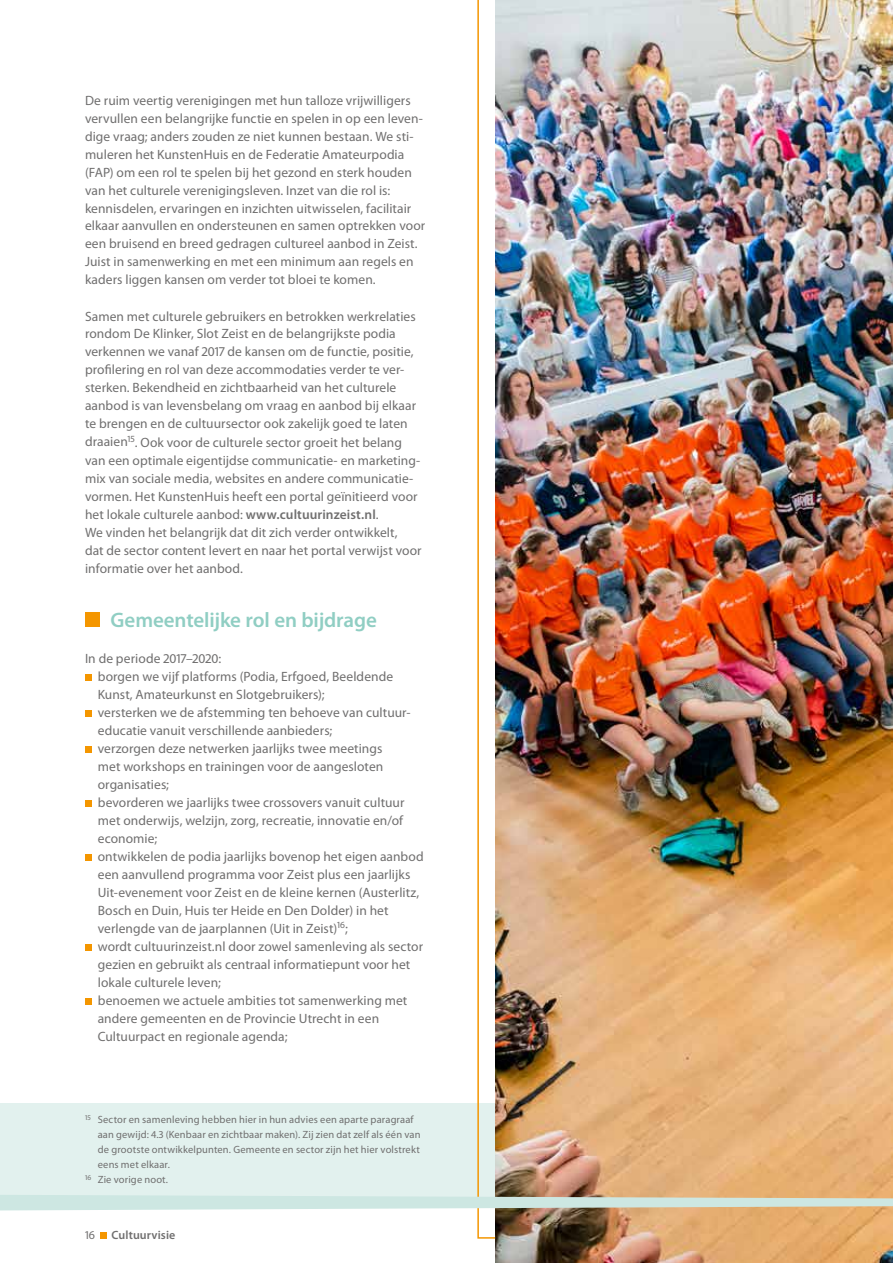
<style>
.page{position:relative;width:893px;height:1263px;background:#fff}
.page>*{position:absolute;margin:0;border:0;box-sizing:border-box;transform-origin:0 0}
.t1{font:600 21px "Myriad Pro";letter-spacing:-.005em;color:#90cec3}
.t2{font:13.5px/18px "Myriad Pro";letter-spacing:.005em;color:#706f6f}
.t3{font:600 12px "Myriad Pro";letter-spacing:.01em;color:#706f6f}
.t4{font:12px "Myriad Pro";color:#706f6f}
.t5{font:10.5px "Myriad Pro";letter-spacing:.015em;color:#706f6f}
.s1{font-weight:600}
</style>
<div class="page">
<div style="left:0;top:1103px;width:893px;height:100px;background:#e2f1ee"></div>
<svg style="left:477px;top:0;width:18px;height:1238px"></svg>
<div style="left:85px;top:612px;width:15px;height:14px;background:#f49600"></div>
<svg style="left:85px;top:674px;width:6px;height:6px"></svg>
<svg style="left:85px;top:710px;width:6px;height:6px"></svg>
<svg style="left:85px;top:746px;width:6px;height:6px"></svg>
<svg style="left:85px;top:800px;width:6px;height:6px"></svg>
<svg style="left:85px;top:854px;width:6px;height:6px"></svg>
<svg style="left:85px;top:944px;width:6px;height:6px"></svg>
<svg style="left:85px;top:998px;width:6px;height:6px"></svg>
<img style="left:495px;top:0;width:398px;height:1263px">
<div style="left:100px;top:1232px;width:7px;height:6px;background:#f49600"></div>
<svg style="left:0;top:1195px;width:893px;height:15px;background:#cfdbcf"></svg>
<p class="t2" style="left:85px;top:91px;width:342px">De ruim veertig verenigingen met hun talloze vrijwilligers vervullen een belangrijke functie en spelen in op een leven&shy;dige vraag; anders zouden ze niet kunnen bestaan. We sti&shy;muleren het KunstenHuis en de Federatie Amateurpodia (FAP) om een rol te spelen bij het gezond en sterk houden van het culturele verenigingsleven. Inzet van die rol is: kennisdelen, ervaringen en inzichten uitwisselen, facilitair elkaar aanvullen en ondersteunen en samen optrekken voor een bruisend en breed gedragen cultureel aanbod in Zeist.<br>Juist in samenwerking en met een minimum aan regels en kaders liggen kansen om verder tot bloei te komen.</p>
<p class="t2" style="left:85px;top:307px;width:338px">Samen met culturele gebruikers en betrokken werkrelaties rondom De Klinker, Slot Zeist en de belangrijkste podia verkennen we vanaf 2017 de kansen om de functie, positie, profilering en rol van deze accommodaties verder te ver&shy;sterken. Bekendheid en zichtbaarheid van het culturele aanbod is van levensbelang om vraag en aanbod bij elkaar te brengen en de cultuursector ook zakelijk goed te laten draaien<sup>15</sup>. Ook voor de culturele sector groeit het belang van een optimale eigentijdse communicatie- en marketing&shy;mix van sociale media, websites en andere communicatie&shy;vormen. Het KunstenHuis heeft een portal geïnitieerd voor het lokale culturele aanbod: <span class="s1">www.cultuurinzeist.nl</span>.<br>We vinden het belangrijk dat dit zich verder ontwikkelt,<br>dat de sector content levert en naar het portal verwijst voor informatie over het aanbod.</p>
<h1 class="t1" style="left:111px;top:608px;width:268px">Gemeentelijke rol en bijdrage</h1>
<p class="t2" style="left:98px;top:649px;width:327px;text-indent:-13px">In de periode 2017–2020:<br>borgen we vijf platforms (Podia, Erfgoed, Beeldende Kunst, Amateurkunst en Slotgebruikers);<br>versterken we de afstemming ten behoeve van cultuur&shy;educatie vanuit verschillende aanbieders;<br>verzorgen deze netwerken jaarlijks twee meetings<br>met workshops en trainingen voor de aangesloten organisaties;<br>bevorderen we jaarlijks twee crossovers vanuit cultuur met onderwijs, welzijn, zorg, recreatie, innovatie en/of economie;<br>ontwikkelen de podia jaarlijks bovenop het eigen aanbod een aanvullend programma voor Zeist plus een jaarlijks Uit-evenement voor Zeist en de kleine kernen (Austerlitz, Bosch en Duin, Huis ter Heide en Den Dolder) in het verlengde van de jaarplannen (Uit in Zeist)<sup>16</sup>;<br>wordt cultuurinzeist.nl door zowel samenleving als sector gezien en gebruikt als centraal informatiepunt voor het lokale culturele leven;<br>benoemen we actuele ambities tot samenwerking met andere gemeenten en de Provincie Utrecht in een Cultuurpact en regionale agenda;</p>
<p class="t5" style="left:85px;top:1114px;width:330px"><sup>15</sup> Sector en samenleving hebben hier in hun advies een aparte paragraaf</p>
<p class="t5" style="left:98px;top:1129px;width:324px">aan gewijd: 4.3 (Kenbaar en zichtbaar maken). Zij zien dat zelf als één van</p>
<p class="t5" style="left:98px;top:1144px;width:324px">de grootste ontwikkelpunten. Gemeente en sector zijn het hier volstrekt</p>
<p class="t5" style="left:98px;top:1159px;width:74px">eens met elkaar.</p>
<p class="t5" style="left:85px;top:1174px;width:85px"><sup>16</sup> Zie vorige noot.</p>
<p class="t4" style="left:85px;top:1228px;width:12px">16</p>
<p class="t3" style="left:112px;top:1228px;width:65px">Cultuurvisie</p>
</div>
